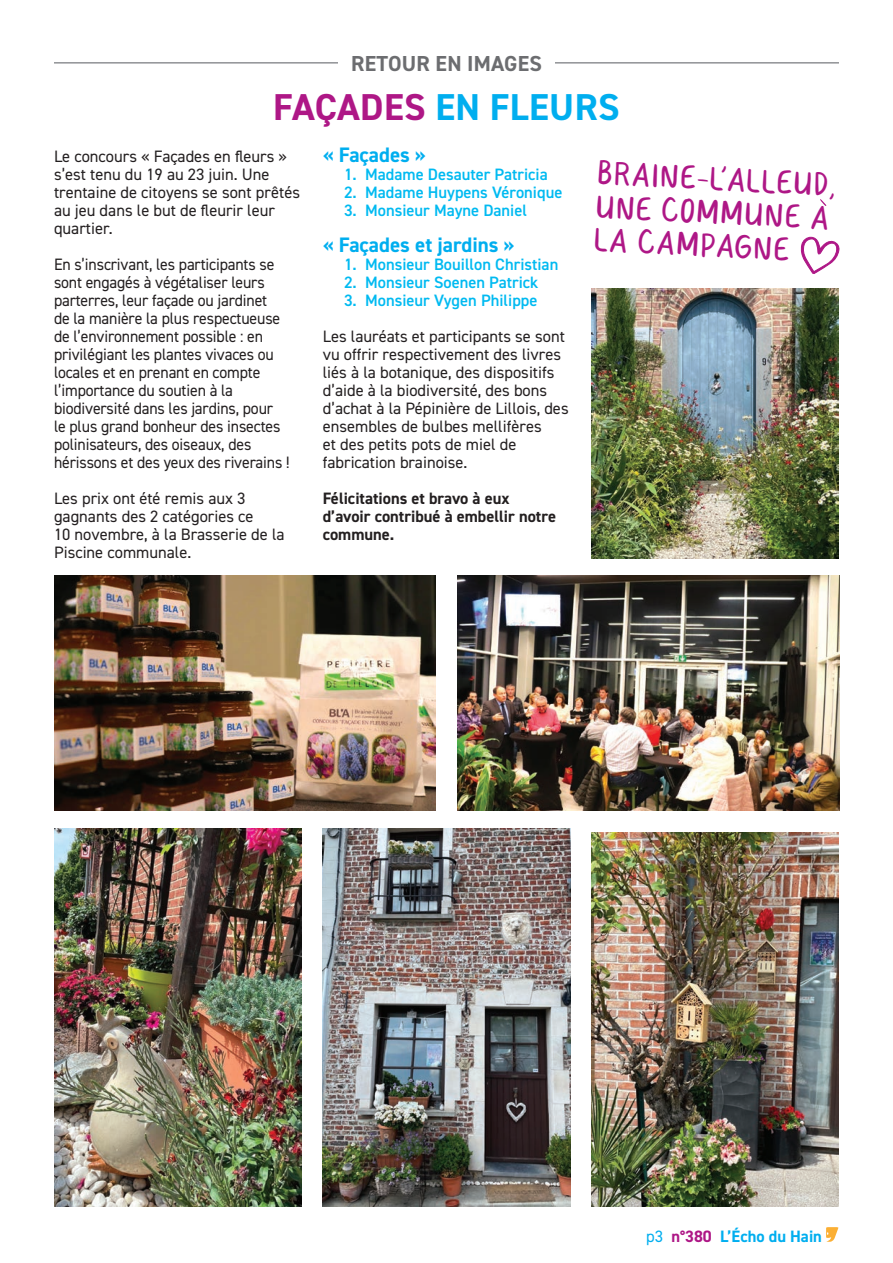
<style>
.page{position:relative;width:893px;height:1263px;background:#fff}
.page>*{position:absolute;margin:0;border:0;box-sizing:border-box;transform-origin:0 0}
.t1{font:700 37.5px "DIN2014";letter-spacing:.01em;color:#00aeef}
.t2{font:33.45px/33.5px "Hey Guys";color:#ae1786}
.t3{font:700 21.75px "DIN2014";letter-spacing:.01em;color:#6c6d70}
.t4{font:700 21px "DIN2014";color:#00aeef}
.t5{font:16.5px/18px "DIN2014";color:#231f20}
.t6{font:16.5px/18px "DIN2014";color:#231f20;scale:.96 1}
.t7{font:600 16.5px "DIN2014";color:#00baf1}
.t8{font:700 16.5px/18px "DIN2014";color:#231f20}
.t9{font:700 16.5px "DIN2014";color:#00aeef}
.s1{color:#ae1786}
.s2{font-weight:400}
</style>
<div class="page">
<svg style="left:826px;top:1227px;width:12px;height:15px"></svg>
<hr style="left:54px;top:62px;width:785px;height:1px;background:#939598">
<hr style="left:54px;top:63px;width:785px;height:1px;background:#939598">
<div style="left:338px;top:54px;width:217px;height:17px;background:#fff"></div>
<img style="left:591px;top:288px;width:247px;height:270px">
<img style="left:591px;top:832px;width:248px;height:374px">
<img style="left:323px;top:828px;width:247px;height:378px">
<img style="left:457px;top:576px;width:382px;height:235px">
<img style="left:54px;top:576px;width:382px;height:234px">
<img style="left:54px;top:828px;width:247px;height:378px">
<svg style="left:801px;top:237px;width:39px;height:37px"></svg>
<svg style="left:820px;top:199px;width:6px;height:7px"></svg>
<h3 class="t3" style="left:351px;top:49px;width:192px">RETOUR EN IMAGES</h3>
<h1 class="t1" style="left:273px;top:82px;width:348px"><span class="s1">FAÇADES</span> EN FLEURS</h1>
<p class="t5" style="left:54px;top:147px;width:248px">Le concours « Façades en fleurs » s’est tenu du 19 au 23 juin. Une trentaine de citoyens se sont prêtés au jeu dans le but de fleurir leur quartier.</p>
<p class="t6" style="left:54px;top:255px;width:247px">En s’inscrivant, les participants se sont engagés à végétaliser leurs parterres, leur façade ou jardinet<br>de la manière la plus respectueuse de l’environnement possible : en privilégiant les plantes vivaces ou locales et en prenant en compte l’importance du soutien à la biodiversité dans les jardins, pour<br>le plus grand bonheur des insectes polinisateurs, des oiseaux, des hérissons et des yeux des riverains !</p>
<p class="t5" style="left:54px;top:489px;width:232px">Les prix ont été remis aux 3 gagnants des 2 catégories ce<br>10 novembre, à la Brasserie de la<br>Piscine communale.</p>
<p class="t4" style="left:323px;top:141px;width:105px">« Façades »</p>
<p class="t7" style="left:344px;top:163px;width:205px">1. Madame Desauter Patricia</p>
<p class="t7" style="left:344px;top:181px;width:220px">2. Madame Huypens Véronique</p>
<p class="t7" style="left:344px;top:199px;width:185px">3. Monsieur Mayne Daniel</p>
<p class="t4" style="left:323px;top:231px;width:194px">« Façades et jardins »</p>
<p class="t7" style="left:344px;top:253px;width:216px">1. Monsieur Bouillon Christian</p>
<p class="t7" style="left:344px;top:271px;width:196px">2. Monsieur Soenen Patrick</p>
<p class="t7" style="left:344px;top:289px;width:195px">3. Monsieur Vygen Philippe</p>
<p class="t5" style="left:323px;top:327px;width:247px">Les lauréats et participants se sont vu offrir respectivement des livres liés à la botanique, des dispositifs d’aide à la biodiversité, des bons d’achat à la Pépinière de Lillois, des ensembles de bulbes mellifères<br>et des petits pots de miel de fabrication brainoise.</p>
<p class="t8" style="left:323px;top:489px;width:235px">Félicitations et bravo à eux d’avoir contribué à embellir notre commune.</p>
<h2 class="t2" style="left:598px;top:156px;width:241px;rotate:3deg">BRAINE-L’ALLEUD,<br>UNE COMMUNE A<br>LA CAMPAGNE</h2>
<p class="t9" style="left:646px;top:1225px;width:177px"><span class="s2">p3</span> <span class="s1">n°380</span> L’Écho du Hain</p>
</div>
